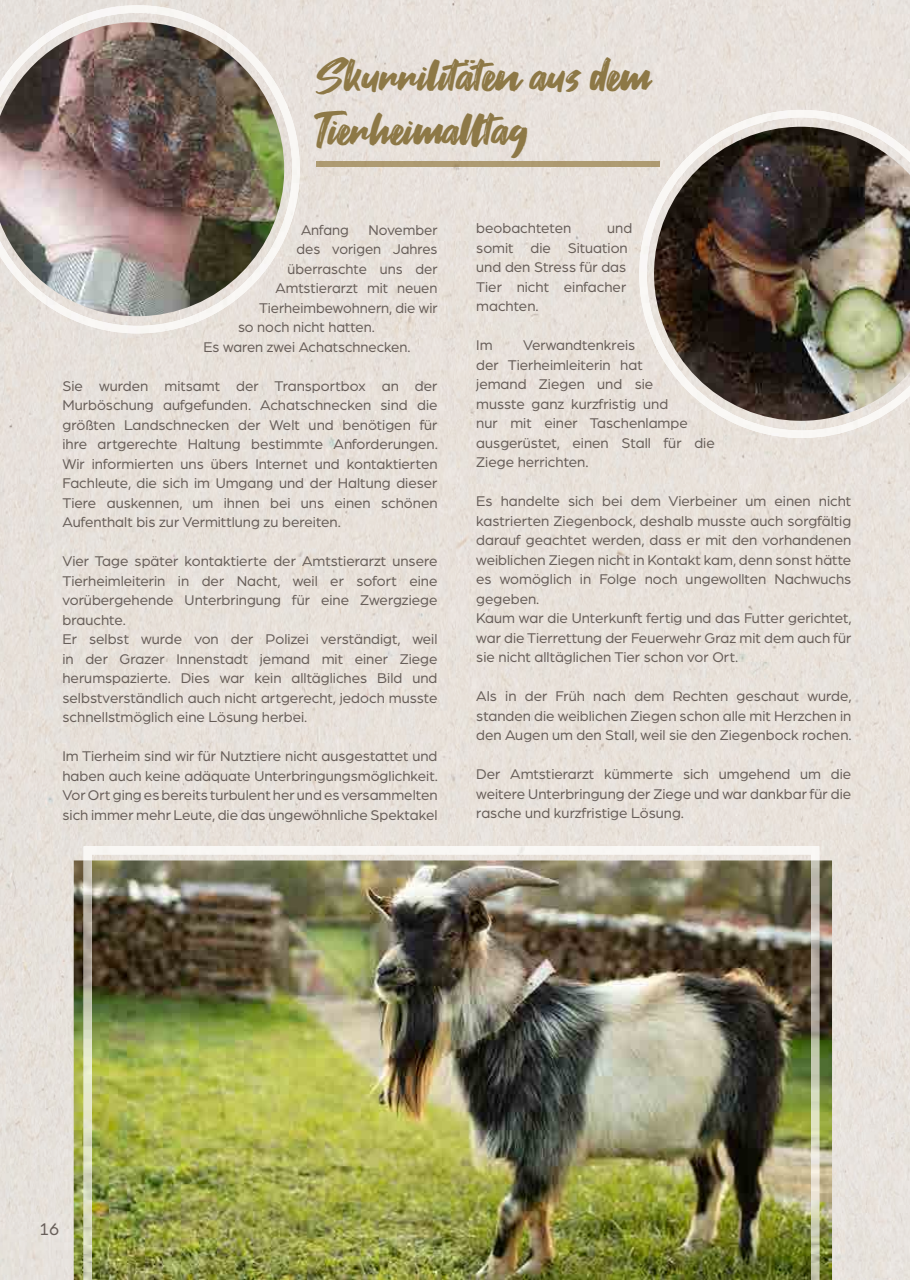
<style>
.page{position:relative;width:910px;height:1280px;background:#fff}
.page>*{position:absolute;margin:0;border:0;box-sizing:border-box;transform-origin:0 0}
.t1{font:45px/54px "Fontjek";color:#8d7846}
.t2{font:18px "Arboria";color:#675e59}
.t3{font:15px/19.5px "Arboria";color:#675e59}
</style>
<div class="page">
<div style="left:0;top:0;width:910px;height:905px;background:#e8e1da"></div>
<div style="left:832px;top:905px;width:78px;height:375px;background:#e8e2dd"></div>
<div style="left:0;top:1228px;width:74px;height:52px;background:#e6e1dc"></div>
<div style="left:0;top:905px;width:74px;height:323px;background:#e6e1da"></div>
<img style="left:316px;top:162px;width:323px;height:4px">
<img style="left:0;top:5px;width:300px;height:328px">
<img style="left:639px;top:110px;width:271px;height:328px">
<img style="left:74px;top:860px;width:758px;height:420px">
<img style="left:84px;top:846px;width:735px;height:434px">
<h1 class="t1" style="left:316px;top:50px;width:336px">Skurrilitäten aus dem<br>Tierheimalltag</h1>
<p class="t3" style="left:301px;top:219px;width:49px">Anfang</p>
<p class="t3" style="left:368px;top:219px;width:71px">November</p>
<p class="t3" style="left:297px;top:239px;width:143px">des vorigen Jahres</p>
<p class="t3" style="left:288px;top:258px;width:151px">überraschte uns der</p>
<p class="t3" style="left:276px;top:278px;width:163px">Amtstierarzt mit neuen</p>
<p class="t3" style="left:259px;top:297px;width:180px">Tierheimbewohnern, die wir</p>
<p class="t3" style="left:238px;top:317px;width:138px">so noch nicht hatten.</p>
<p class="t3" style="left:204px;top:336px;width:209px">Es waren zwei Achatschnecken.</p>
<p class="t3" style="left:63px;top:375px;width:377px;text-align:justify">Sie wurden mitsamt der Transportbox an der Murböschung aufgefunden. Achatschnecken sind die größten Landschnecken der Welt und benötigen für ihre artgerechte Haltung bestimmte Anforderungen.<br>Wir informierten uns übers Internet und kontaktierten Fachleute, die sich im Umgang und der Haltung dieser Tiere auskennen, um ihnen bei uns einen schönen Aufenthalt bis zur Vermittlung zu bereiten.</p>
<p class="t3" style="left:63px;top:551px;width:377px">Vier Tage später kontaktierte der Amtstierarzt unsere Tierheimleiterin in der Nacht, weil er sofort eine vorübergehende Unterbringung für eine Zwergziege brauchte.<br>Er selbst wurde von der Polizei verständigt, weil in der Grazer Innenstadt jemand mit einer Ziege herumspazierte. Dies war kein alltägliches Bild und selbstverständlich auch nicht artgerecht, jedoch musste schnellstmöglich eine Lösung herbei.</p>
<p class="t3" style="left:63px;top:746px;width:377px;text-align:justify">Im Tierheim sind wir für Nutztiere nicht ausgestattet und haben auch keine adäquate Unterbringungsmöglichkeit.<br>Vor Ort ging es bereits turbulent her und es versammelten sich immer mehr Leute, die das ungewöhnliche Spektakel</p>
<p class="t3" style="left:476px;top:218px;width:157px;text-indent:131px">und somit die Situation und den Stress für das<br>Tier nicht einfacher machten.</p>
<p class="t3" style="left:476px;top:335px;width:18px">Im</p>
<p class="t3" style="left:476px;top:218px;width:97px">beobachteten</p>
<p class="t3" style="left:476px;top:335px;width:240px;text-indent:47px">Verwandtenkreis<br>der Tierheimleiterin hat<br>jemand Ziegen und sie<br>musste ganz kurzfristig und<br>nur mit einer Taschenlampe ausgerüstet, einen Stall für die<br>Ziege herrichten.</p>
<p class="t3" style="left:476px;top:491px;width:377px">Es handelte sich bei dem Vierbeiner um einen nicht kastrierten Ziegenbock, deshalb musste auch sorgfältig darauf geachtet werden, dass er mit den vorhandenen weiblichen Ziegen nicht in Kontakt kam, denn sonst hätte es womöglich in Folge noch ungewollten Nachwuchs gegeben.<br>Kaum war die Unterkunft fertig und das Futter gerichtet, war die Tierrettung der Feuerwehr Graz mit dem auch für sie nicht alltäglichen Tier schon vor Ort.</p>
<p class="t3" style="left:476px;top:686px;width:377px;text-align:justify">Als in der Früh nach dem Rechten geschaut wurde, standen die weiblichen Ziegen schon alle mit Herzchen in den Augen um den Stall, weil sie den Ziegenbock rochen.</p>
<p class="t3" style="left:476px;top:764px;width:377px;text-align:justify">Der Amtstierarzt kümmerte sich umgehend um die weitere Unterbringung der Ziege und war dankbar für die rasche und kurzfristige Lösung.</p>
<p class="t2" style="left:39px;top:1217px;width:22px">16</p>
</div>
